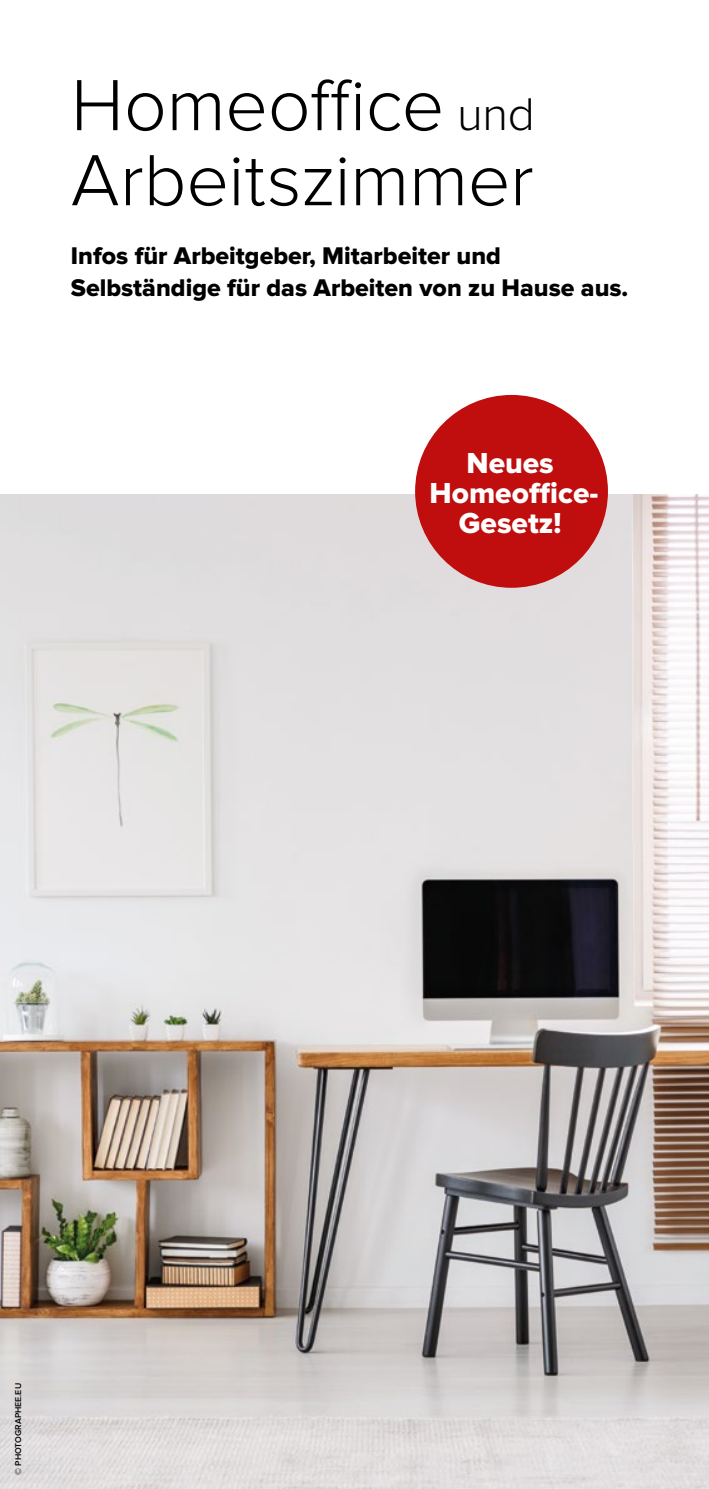
<style>
.page{position:relative;width:709px;height:1489px;background:#fff}
.page>*{position:absolute;margin:0;border:0;box-sizing:border-box;transform-origin:0 0}
.t1{font:300 75px/75px "Proxima Nova";letter-spacing:-.005em;color:#000}
.t2{font:30px/30px "Proxima Nova Extrabld";color:#fff;text-align:center}
.t3{font:25px/32.5px "Proxima Nova Extrabld";color:#000}
.t4{font:600 8.75px "Proxima Nova";color:#000}
.s1{font-size:47.5px}
</style>
<div class="page">
<img style="left:0;top:495px;width:709px;height:993px">
<div style="left:415px;top:395px;width:193px;height:192px;background:#c00d0e;border-radius:50%"></div>
<h1 class="t1" style="left:71px;top:69px;width:465px">Homeoffice <span class="s1">und<br></span>Arbeitszimmer</h1>
<p class="t3" style="left:71px;top:240px;width:559px">Infos für Arbeitgeber, Mitarbeiter und<br>Selbständige für das Arbeiten von zu Hause aus.</p>
<p class="t2" style="left:429px;top:449px;width:170px">Neues<br>Homeoffice-<br>Gesetz!</p>
<p class="t4" style="left:13px;top:1474px;width:93px;rotate:-90deg">© PHOTOGRAPHEE.EU</p>
</div>
